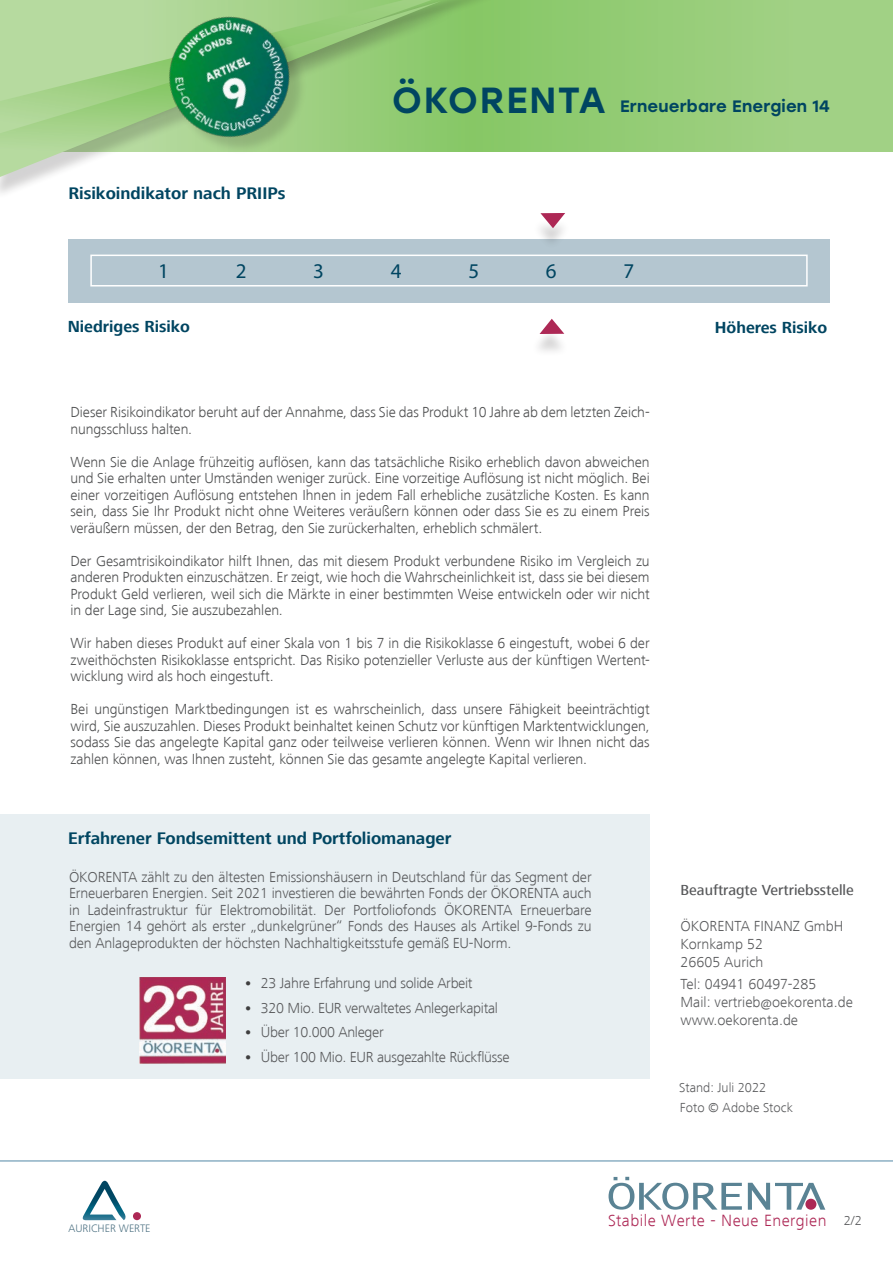
<style>
.page{position:relative;width:893px;height:1263px;background:#fff}
.page>*{position:absolute;margin:0;border:0;box-sizing:border-box;transform-origin:0 0}
.t1{font:21px "Myriad Pro";color:#004561}
.t2{font:700 17.25px "Frutiger Next LT";color:#004561}
.t3{font:300 16.8px "Frutiger Next LT";letter-spacing:.03em;color:#ad2855}
.t4{font:500 16.5px "Stolzl";letter-spacing:.01em;color:#004561}
.t5{font:700 16.5px "Frutiger Next LT";color:#004561}
.t6{font:300 15px/16.5px "Frutiger Next LT";letter-spacing:-.005em;color:#4b4c4d;text-align:justify}
.t7{font:300 15px/18px "Frutiger Next LT";letter-spacing:-.01em;color:#57585a}
.t8{font:500 15px "Frutiger Next LT";color:#57585a}
.t9{font:300 13.5px/20px "Frutiger Next LT";color:#57585a}
.t10{font:300 11.25px "Frutiger Next LT";color:#4d7182}
.s1{font-size:36.3px}
.s2{font-weight:700;color:#3e3e3f}
.s3{font-size:13.5px;color:#57585a}
</style>
<div class="page">
<div style="left:0;top:814px;width:650px;height:265px;background:#e8eff2"></div>
<img style="left:140px;top:977px;width:86px;height:86px">
<svg style="left:516px;top:0;width:377px;height:151px;background:#98cd7a"></svg>
<div style="left:0;top:0;width:516px;height:180px;background:#231f20;opacity:.29"></div>
<div style="left:0;top:4px;width:457px;height:195px;background:#231f20;opacity:.2"></div>
<svg style="left:0;top:1px;width:441px;height:176px;background:#acd494"></svg>
<svg style="left:748px;top:1183px;width:77px;height:26px"></svg>
<svg style="left:609px;top:1177px;width:133px;height:32px"></svg>
<div style="left:805px;top:1199px;width:11px;height:10px;background:#ad2855;border-radius:50%"></div>
<svg style="left:82px;top:1181px;width:44px;height:39px"></svg>
<div style="left:133px;top:1212px;width:8px;height:8px;background:#ad2855;border-radius:50%"></div>
<div style="left:68px;top:239px;width:762px;height:64px;background:#b4c6d0"></div>
<div style="left:532px;top:220px;width:39px;height:30px;background:#231f20;opacity:.19"></div>
<svg style="left:540px;top:213px;width:25px;height:15px"></svg>
<div style="left:531px;top:327px;width:39px;height:30px;background:#231f20;opacity:.19"></div>
<svg style="left:539px;top:319px;width:25px;height:15px"></svg>
<div style="left:90px;top:255px;width:718px;height:31px;border:2px solid #fff"></div>
<hr style="left:0;top:1160px;width:893px;height:2px;background:#8cb0c4">
<img style="left:128px;top:0;width:214px;height:179px">
<p class="t2" style="left:68px;top:184px;width:219px">Risikoindikator nach PRIIPs</p>
<p class="t4" style="left:392px;top:94px;width:439px"><span class="s1">ÖKORENTA</span> Erneuerbare Energien 14</p>
<h1 class="t1" style="left:158px;top:258px;width:12px">1</h1>
<h1 class="t1" style="left:236px;top:258px;width:12px">2</h1>
<h1 class="t1" style="left:313px;top:258px;width:12px">3</h1>
<h1 class="t1" style="left:391px;top:258px;width:12px">4</h1>
<h1 class="t1" style="left:468px;top:258px;width:12px">5</h1>
<h1 class="t1" style="left:546px;top:258px;width:12px">6</h1>
<h1 class="t1" style="left:623px;top:258px;width:12px">7</h1>
<p class="t5" style="left:68px;top:317px;width:124px">Niedriges Risiko</p>
<p class="t5" style="left:715px;top:318px;width:114px">Höheres Risiko</p>
<p class="t6" style="left:70px;top:404px;width:581px">Dieser Risikoindikator beruht auf der Annahme, dass Sie das Produkt 10 Jahre ab dem letzten Zeich&shy;nungsschluss halten.</p>
<p class="t6" style="left:70px;top:453px;width:581px">Wenn Sie die Anlage frühzeitig auflösen, kann das tatsächliche Risiko erheblich davon abweichen und Sie erhalten unter Umständen weniger zurück. Eine vorzeitige Auflösung ist nicht möglich. Bei einer vorzeitigen Auflösung entstehen Ihnen in jedem Fall erhebliche zusätzliche Kosten. Es kann sein, dass Sie Ihr Produkt nicht ohne Weiteres veräußern können oder dass Sie es zu einem Preis veräußern müssen, der den Betrag, den Sie zurückerhalten, erheblich schmälert.</p>
<p class="t6" style="left:70px;top:552px;width:581px">Der Gesamtrisikoindikator hilft Ihnen, das mit diesem Produkt verbundene Risiko im Vergleich zu anderen Produkten einzuschätzen. Er zeigt, wie hoch die Wahrscheinlichkeit ist, dass sie bei diesem Produkt Geld verlieren, weil sich die Märkte in einer bestimmten Weise entwickeln oder wir nicht in der Lage sind, Sie auszubezahlen.</p>
<p class="t6" style="left:70px;top:635px;width:581px">Wir haben dieses Produkt auf einer Skala von 1 bis 7 in die Risikoklasse 6 eingestuft, wobei 6 der zweithöchsten Risikoklasse entspricht. Das Risiko potenzieller Verluste aus der künftigen Wertent&shy;wicklung wird als hoch eingestuft.</p>
<p class="t6" style="left:70px;top:701px;width:581px">Bei ungünstigen Marktbedingungen ist es wahrscheinlich, dass unsere Fähigkeit beeinträchtigt wird, Sie auszuzahlen. Dieses Produkt beinhaltet keinen Schutz vor künftigen Marktentwicklungen, sodass Sie das angelegte Kapital ganz oder teilweise verlieren können. Wenn wir Ihnen nicht das zahlen können, was Ihnen zusteht, können Sie das gesamte angelegte Kapital verlieren.</p>
<p class="t2" style="left:68px;top:828px;width:385px">Erfahrener Fondsemittent und Portfoliomanager</p>
<p class="t7" style="left:69px;top:869px;width:524px;line-height:16.5px;text-align:justify">ÖKORENTA zählt zu den ältesten Emissionshäusern in Deutschland für das Segment der Erneuerbaren Energien. Seit 2021 investieren die bewährten Fonds der ÖKORENTA auch in Ladeinfrastruktur für Elektromobilität. Der Portfoliofonds ÖKORENTA Erneuerbare Energien 14 gehört als erster „dunkelgrüner“ Fonds des Hauses als Artikel 9-Fonds zu den Anlageprodukten der höchsten Nachhaltigkeitsstufe gemäß EU-Norm.</p>
<p class="t7" style="left:244px;top:974px;width:230px"><span class="s2">•</span> 23 Jahre Erfahrung und solide Arbeit</p>
<p class="t7" style="left:244px;top:999px;width:256px"><span class="s2">•</span> 320 Mio. EUR verwaltetes Anlegerkapital</p>
<p class="t7" style="left:244px;top:1023px;width:141px"><span class="s2">•</span> Über 10.000 Anleger</p>
<p class="t7" style="left:244px;top:1048px;width:267px"><span class="s2">•</span> Über 100 Mio. EUR ausgezahlte Rückflüsse</p>
<p class="t8" style="left:680px;top:881px;width:175px">Beauftragte Vertriebsstelle</p>
<p class="t7" style="left:680px;top:916px;width:164px">ÖKORENTA FINANZ GmbH<br>Kornkamp 52<br>26605 Aurich</p>
<p class="t7" style="left:680px;top:975px;width:174px">Tel: 04941 60497-285<br>Mail: vertrieb@oekorenta.de www.oekorenta.de</p>
<p class="t9" style="left:679px;top:1078px;width:115px">Stand: Juli 2022<br>Foto © Adobe Stock</p>
<p class="t10" style="left:69px;top:1222px;width:83px">AURICHER WERTE</p>
<p class="t3" style="left:608px;top:1211px;width:255px">Stabile Werte - Neue Energien <span class="s3">2/2</span></p>
</div>
